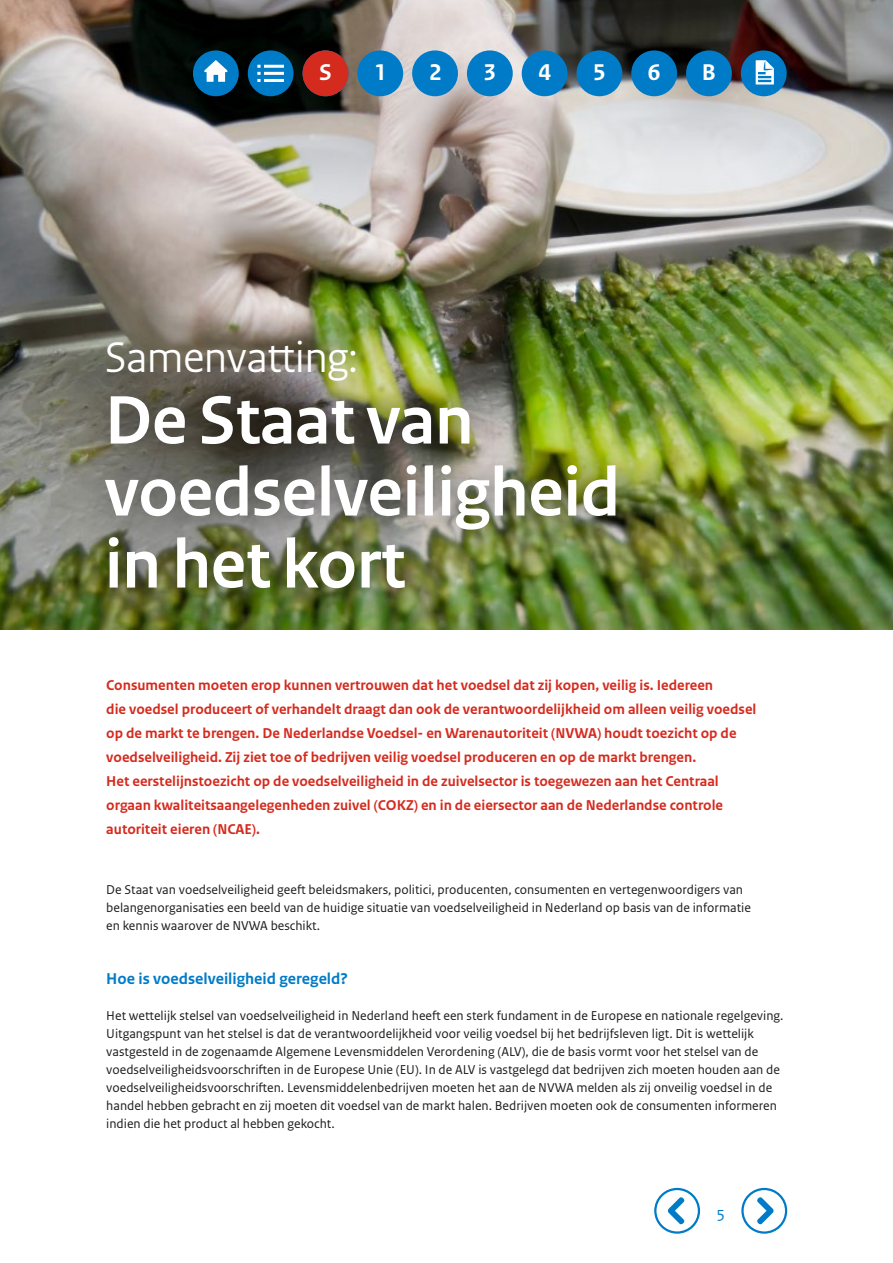
<style>
.page{position:relative;width:893px;height:1263px;background:#fff}
.page>*{position:absolute;margin:0;border:0;box-sizing:border-box;transform-origin:0 0}
._03_RO_Kop_Hoofdstuk{font:700 72px/72px "Rijksoverheid Sans Heading";color:#fff}
._03_RO_Kop_Hoofdstuk-2{font:45px "Rijksoverheid Sans Heading";color:#fff}
.t1{font:700 24px "Rijksoverheid Sans Text";color:#fff}
.t2{font:24px "Rijksoverheid Sans Text Bold 2";color:#fff}
._04_RO_Paragraafkop{font:700 16.5px "Rijksoverheid Sans Text";color:#007bc7}
.t3{font:16.5px "Rijksoverheid Sans Text";color:#007bc7}
._07_RO_Intro{font:700 15px/24px "Rijksoverheid Sans Text";color:#d52b1e}
._07_RO_Broodtekst{font:13.5px/18px "Rijksoverheid Sans Text";color:#1d1d1b}
</style>
<div class="page">
<img style="left:0;top:0;width:893px;height:629px">
<div style="left:69px;top:306px;width:586px;height:320px;background:#1d1d1b;opacity:.75"></div>
<div style="left:358px;top:52px;width:44px;height:43px;background:#007bc7;border-radius:50%"></div>
<div style="left:357px;top:50px;width:46px;height:46px;border:2px solid #007bc7;border-radius:50%"></div>
<div style="left:413px;top:52px;width:44px;height:43px;background:#007bc7;border-radius:50%"></div>
<div style="left:412px;top:50px;width:46px;height:46px;border:2px solid #007bc7;border-radius:50%"></div>
<div style="left:468px;top:52px;width:44px;height:43px;background:#007bc7;border-radius:50%"></div>
<div style="left:467px;top:50px;width:46px;height:46px;border:2px solid #007bc7;border-radius:50%"></div>
<div style="left:523px;top:52px;width:43px;height:43px;background:#007bc7;border-radius:50%"></div>
<div style="left:522px;top:50px;width:45px;height:46px;border:2px solid #007bc7;border-radius:50%"></div>
<div style="left:249px;top:52px;width:43px;height:43px;background:#007bc7;border-radius:50%"></div>
<div style="left:248px;top:50px;width:46px;height:46px;border:2px solid #007bc7;border-radius:50%"></div>
<hr style="left:264px;top:65px;width:20px;height:3px;background:#fff">
<hr style="left:264px;top:72px;width:20px;height:3px;background:#fff">
<hr style="left:264px;top:79px;width:20px;height:3px;background:#fff">
<svg style="left:257px;top:65px;width:4px;height:17px"></svg>
<div style="left:578px;top:52px;width:43px;height:43px;background:#007bc7;border-radius:50%"></div>
<div style="left:576px;top:50px;width:46px;height:46px;border:2px solid #007bc7;border-radius:50%"></div>
<div style="left:632px;top:52px;width:44px;height:43px;background:#007bc7;border-radius:50%"></div>
<div style="left:631px;top:50px;width:46px;height:46px;border:2px solid #007bc7;border-radius:50%"></div>
<div style="left:687px;top:52px;width:44px;height:43px;background:#007bc7;border-radius:50%"></div>
<div style="left:686px;top:50px;width:46px;height:46px;border:2px solid #007bc7;border-radius:50%"></div>
<div style="left:742px;top:52px;width:43px;height:43px;background:#007bc7;border-radius:50%"></div>
<div style="left:741px;top:50px;width:46px;height:46px;border:2px solid #007bc7;border-radius:50%"></div>
<svg style="left:756px;top:60px;width:18px;height:25px"></svg>
<div style="left:194px;top:52px;width:44px;height:43px;background:#007bc7;border-radius:50%"></div>
<div style="left:193px;top:50px;width:46px;height:46px;border:2px solid #007bc7;border-radius:50%"></div>
<svg style="left:204px;top:60px;width:23px;height:22px"></svg>
<div style="left:304px;top:52px;width:43px;height:43px;background:#d52b1e;border-radius:50%"></div>
<div style="left:303px;top:50px;width:45px;height:46px;border:2px solid #d52b1e;border-radius:50%"></div>
<div style="left:654px;top:1188px;width:46px;height:46px;border:2px solid #007bc7;border-radius:50%"></div>
<svg style="left:668px;top:1197px;width:17px;height:28px"></svg>
<div style="left:741px;top:1188px;width:46px;height:46px;border:2px solid #007bc7;border-radius:50%"></div>
<svg style="left:757px;top:1197px;width:17px;height:28px"></svg>
<h3 class="t2" style="left:319px;top:58px;width:14px">S</h3>
<h3 class="t1" style="left:374px;top:58px;width:14px">1</h3>
<h3 class="t1" style="left:429px;top:58px;width:14px">2</h3>
<h3 class="t1" style="left:483px;top:58px;width:14px">3</h3>
<h3 class="t1" style="left:538px;top:58px;width:14px">4</h3>
<h3 class="t1" style="left:593px;top:58px;width:14px">5</h3>
<h3 class="t1" style="left:648px;top:58px;width:14px">6</h3>
<h3 class="t1" style="left:702px;top:58px;width:16px">B</h3>
<p class="_03_RO_Kop_Hoofdstuk-2" style="left:105px;top:331px;width:254px">Samenvatting:</p>
<p class="_03_RO_Kop_Hoofdstuk" style="left:105px;top:386px;width:516px">De Staat van voedselveiligheid in het kort</p>
<p class="_07_RO_Intro" style="left:106px;top:673px;width:652px">Consumenten moeten erop kunnen vertrouwen dat het voedsel dat zij kopen, veilig is. Iedereen<br>die voedsel produceert of verhandelt draagt dan ook de verantwoordelijkheid om alleen veilig voedsel op de markt te brengen. De Nederlandse Voedsel- en Warenautoriteit (NVWA) houdt toezicht op de voedselveiligheid. Zij ziet toe of bedrijven veilig voedsel produceren en op de markt brengen.<br>Het eerstelijnstoezicht op de voedselveiligheid in de zuivelsector is toegewezen aan het Centraal orgaan kwaliteitsaangelegenheden zuivel (COKZ) en in de eiersector aan de Nederlandse controle autoriteit eieren (NCAE).</p>
<p class="_07_RO_Broodtekst" style="left:106px;top:880px;width:646px">De Staat van voedselveiligheid geeft beleidsmakers, politici, producenten, consumenten en vertegenwoordigers van belangenorganisaties een beeld van de huidige situatie van voedselveiligheid in Nederland op basis van de informatie en kennis waarover de NVWA beschikt.</p>
<p class="_04_RO_Paragraafkop" style="left:106px;top:969px;width:243px">Hoe is voedselveiligheid geregeld?</p>
<p class="_07_RO_Broodtekst" style="left:106px;top:1006px;width:679px">Het wettelijk stelsel van voedselveiligheid in Nederland heeft een sterk fundament in de Europese en nationale regelgeving.<br>Uitgangspunt van het stelsel is dat de verantwoordelijkheid voor veilig voedsel bij het bedrijfsleven ligt. Dit is wettelijk vastgesteld in de zogenaamde Algemene Levensmiddelen Verordening (ALV), die de basis vormt voor het stelsel van de voedselveiligheidsvoorschriften in de Europese Unie (EU). In de ALV is vastgelegd dat bedrijven zich moeten houden aan de voedselveiligheidsvoorschriften. Levensmiddelenbedrijven moeten het aan de NVWA melden als zij onveilig voedsel in de handel hebben gebracht en zij moeten dit voedsel van de markt halen. Bedrijven moeten ook de consumenten informeren indien die het product al hebben gekocht.</p>
<p class="t3" style="left:717px;top:1203px;width:10px">5</p>
</div>
